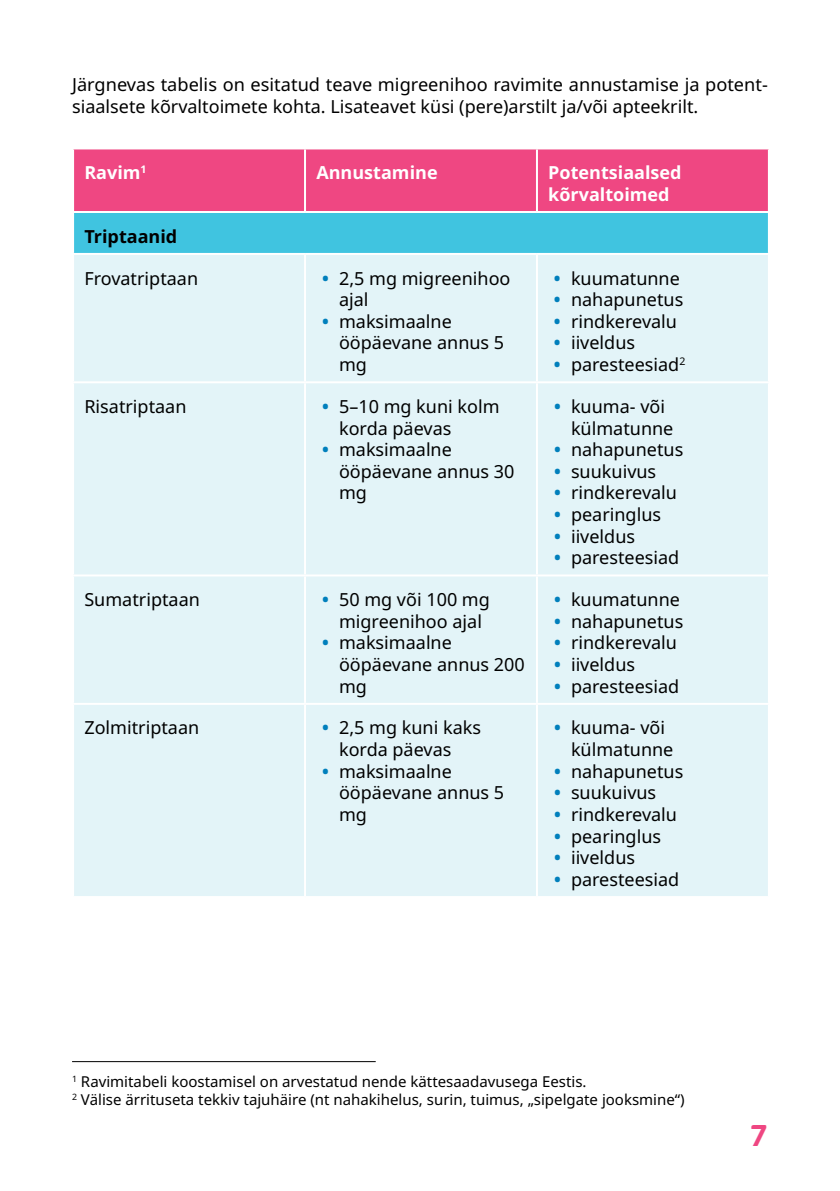
<style>
.page{position:relative;width:840px;height:1191px;background:#fff}
.page>*{position:absolute;margin:0;border:0;box-sizing:border-box;transform-origin:0 0}
.t1{font:700 32px "Foco";color:#ef4782}
.t2{font:18px/21.6px "Noto Sans";color:#000}
.t3{font:700 18px/21.6px "Noto Sans";color:#fff}
.t4{font:700 18px "Noto Sans";color:#000}
.t5{font:15px/18px "Noto Sans";color:#000}
.s1{font-weight:700;color:#007fbc}
</style>
<div class="page">
<div style="left:74px;top:149px;width:693px;height:62px;background:#ef4782"></div>
<div style="left:73px;top:212px;width:695px;height:42px;background:#40c4e0"></div>
<div style="left:74px;top:255px;width:693px;height:641px;background:#e3f4f8"></div>
<hr style="left:304px;top:149px;width:2px;height:62px;background:#fff">
<hr style="left:535px;top:149px;width:2px;height:62px;background:#fff">
<hr style="left:72px;top:211px;width:233px;height:2px;background:#fff">
<hr style="left:72px;top:213px;width:2px;height:40px;background:#fff">
<hr style="left:305px;top:211px;width:231px;height:2px;background:#fff">
<hr style="left:536px;top:211px;width:233px;height:2px;background:#fff">
<hr style="left:767px;top:213px;width:2px;height:40px;background:#fff">
<hr style="left:72px;top:253px;width:233px;height:2px;background:#fff">
<hr style="left:305px;top:253px;width:231px;height:2px;background:#fff">
<hr style="left:304px;top:255px;width:2px;height:126px;background:#fff">
<hr style="left:536px;top:253px;width:233px;height:2px;background:#fff">
<hr style="left:535px;top:255px;width:2px;height:126px;background:#fff">
<hr style="left:72px;top:574px;width:233px;height:2px;background:#fff">
<hr style="left:305px;top:574px;width:231px;height:2px;background:#fff">
<hr style="left:536px;top:574px;width:233px;height:2px;background:#fff">
<hr style="left:72px;top:381px;width:233px;height:2px;background:#fff">
<hr style="left:305px;top:381px;width:231px;height:2px;background:#fff">
<hr style="left:304px;top:383px;width:2px;height:191px;background:#fff">
<hr style="left:536px;top:381px;width:233px;height:2px;background:#fff">
<hr style="left:535px;top:383px;width:2px;height:191px;background:#fff">
<hr style="left:304px;top:576px;width:2px;height:127px;background:#fff">
<hr style="left:535px;top:576px;width:2px;height:127px;background:#fff">
<hr style="left:72px;top:703px;width:233px;height:2px;background:#fff">
<hr style="left:305px;top:703px;width:231px;height:2px;background:#fff">
<hr style="left:304px;top:705px;width:2px;height:191px;background:#fff">
<hr style="left:536px;top:703px;width:233px;height:2px;background:#fff">
<hr style="left:535px;top:705px;width:2px;height:191px;background:#fff">
<hr style="left:72px;top:1061px;width:303px;height:1px;background:#000">
<p class="t2" style="left:72px;top:74px;width:697px">Järgnevas tabelis on esitatud teave migreenihoo ravimite annustamise ja potent&shy;siaalsete kõrvaltoimete kohta. Lisateavet küsi (pere)arstilt ja/või apteekrilt.</p>
<p class="t3" style="left:84px;top:162px;width:64px">Ravim<sup>1</sup></p>
<p class="t3" style="left:316px;top:162px;width:123px">Annustamine</p>
<p class="t3" style="left:548px;top:162px;width:135px">Potentsiaalsed kõrvaltoimed</p>
<p class="t4" style="left:84px;top:223px;width:94px">Triptaanid</p>
<p class="t2" style="left:84px;top:268px;width:115px">Frovatriptaan</p>
<p class="t2" style="left:339px;top:268px;width:173px;text-indent:-17px"><span class="s1">•</span> 2,5 mg migreenihoo ajal</p>
<p class="t2" style="left:339px;top:311px;width:167px;text-indent:-17px"><span class="s1">•</span> maksimaalne ööpäevane annus 5 mg</p>
<p class="t2" style="left:553px;top:268px;width:127px"><span class="s1">•</span> kuumatunne</p>
<p class="t2" style="left:553px;top:289px;width:131px"><span class="s1">•</span> nahapunetus</p>
<p class="t2" style="left:553px;top:311px;width:124px"><span class="s1">•</span> rindkerevalu</p>
<p class="t2" style="left:553px;top:332px;width:83px"><span class="s1">•</span> iiveldus</p>
<p class="t2" style="left:553px;top:354px;width:133px"><span class="s1">•</span> paresteesiad<sup>2</sup></p>
<p class="t2" style="left:84px;top:396px;width:104px">Risatriptaan</p>
<p class="t2" style="left:339px;top:396px;width:162px;text-indent:-17px"><span class="s1">•</span> 5–10 mg kuni kolm korda päevas</p>
<p class="t2" style="left:339px;top:439px;width:177px;text-indent:-17px"><span class="s1">•</span> maksimaalne ööpäevane annus 30 mg</p>
<p class="t2" style="left:84px;top:589px;width:117px">Sumatriptaan</p>
<p class="t2" style="left:322px;top:589px;width:169px;text-align:center"><span class="s1">•</span> 50 mg või 100 mg migreenihoo ajal</p>
<p class="t2" style="left:339px;top:632px;width:187px;text-indent:-17px"><span class="s1">•</span> maksimaalne ööpäevane annus 200 mg</p>
<p class="t2" style="left:84px;top:717px;width:116px">Zolmitriptaan</p>
<p class="t2" style="left:339px;top:717px;width:143px;text-indent:-17px"><span class="s1">•</span> 2,5 mg kuni kaks korda päevas</p>
<p class="t2" style="left:339px;top:760px;width:167px;text-indent:-17px"><span class="s1">•</span> maksimaalne ööpäevane annus 5 mg</p>
<p class="t2" style="left:570px;top:396px;width:104px;text-indent:-17px"><span class="s1">•</span> kuuma- või külmatunne</p>
<p class="t2" style="left:553px;top:439px;width:131px"><span class="s1">•</span> nahapunetus</p>
<p class="t2" style="left:553px;top:461px;width:104px"><span class="s1">•</span> suukuivus</p>
<p class="t2" style="left:553px;top:482px;width:124px"><span class="s1">•</span> rindkerevalu</p>
<p class="t2" style="left:553px;top:504px;width:108px"><span class="s1">•</span> pearinglus</p>
<p class="t2" style="left:553px;top:525px;width:83px"><span class="s1">•</span> iiveldus</p>
<p class="t2" style="left:553px;top:547px;width:127px"><span class="s1">•</span> paresteesiad</p>
<p class="t2" style="left:553px;top:589px;width:127px"><span class="s1">•</span> kuumatunne</p>
<p class="t2" style="left:553px;top:611px;width:131px"><span class="s1">•</span> nahapunetus</p>
<p class="t2" style="left:553px;top:632px;width:124px"><span class="s1">•</span> rindkerevalu</p>
<p class="t2" style="left:553px;top:654px;width:83px"><span class="s1">•</span> iiveldus</p>
<p class="t2" style="left:553px;top:675px;width:127px"><span class="s1">•</span> paresteesiad</p>
<p class="t2" style="left:570px;top:717px;width:104px;text-indent:-17px"><span class="s1">•</span> kuuma- või külmatunne</p>
<p class="t2" style="left:553px;top:760px;width:131px"><span class="s1">•</span> nahapunetus</p>
<p class="t2" style="left:553px;top:782px;width:104px"><span class="s1">•</span> suukuivus</p>
<p class="t2" style="left:553px;top:804px;width:124px"><span class="s1">•</span> rindkerevalu</p>
<p class="t2" style="left:553px;top:825px;width:108px"><span class="s1">•</span> pearinglus</p>
<p class="t2" style="left:553px;top:847px;width:83px"><span class="s1">•</span> iiveldus</p>
<p class="t2" style="left:553px;top:868px;width:127px"><span class="s1">•</span> paresteesiad</p>
<p class="t5" style="left:72px;top:1073px;width:614px"><sup>1</sup> Ravimitabeli koostamisel on arvestatud nende kättesaadavusega Eestis.<br><sup>2</sup> Välise ärrituseta tekkiv tajuhäire (nt nahakihelus, surin, tuimus, „sipelgate jooksmine“)</p>
<h1 class="t1" style="left:749px;top:1113px;width:19px">7</h1>
</div>
